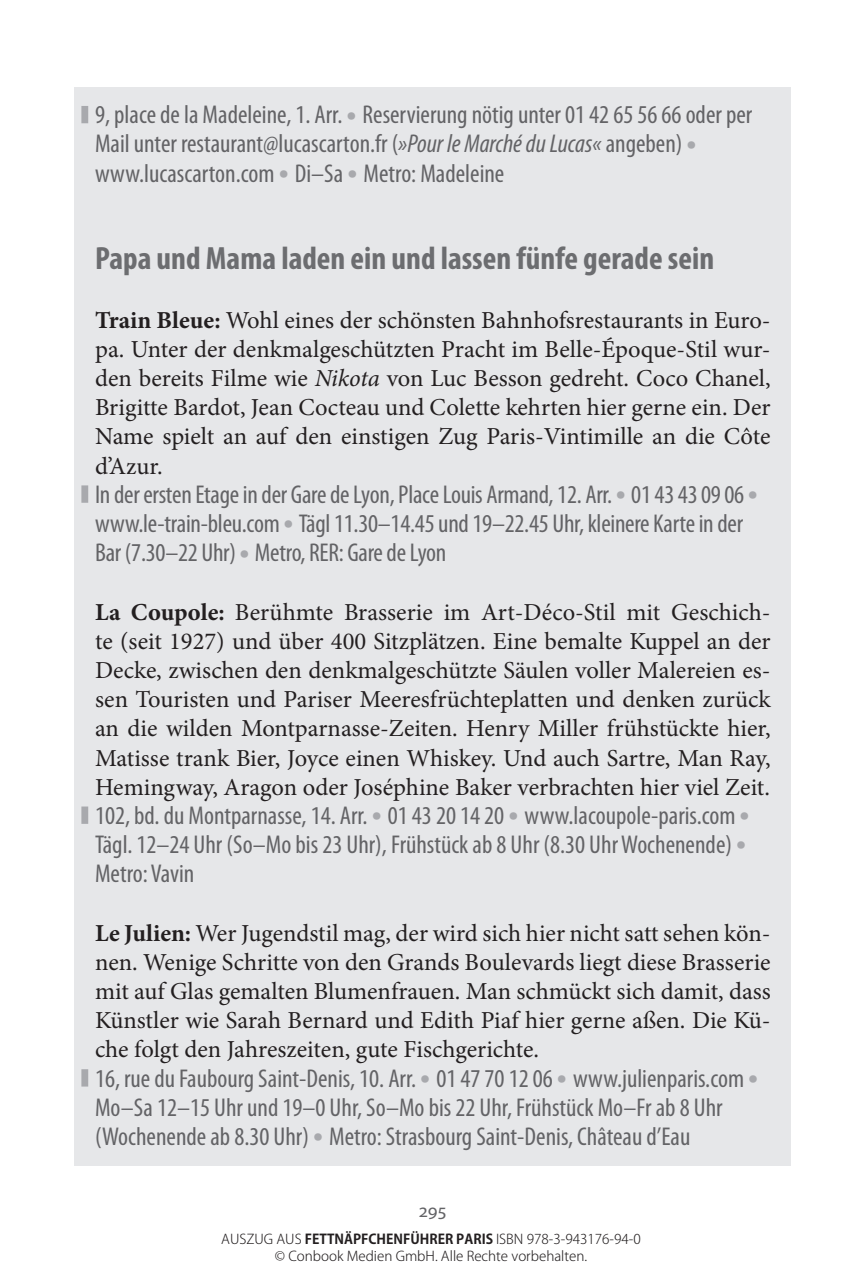
<style>
.page{position:relative;width:862px;height:1276px;background:#fff}
.page>*{position:absolute;margin:0;border:0;box-sizing:border-box;transform-origin:0 0}
.t1{font:700 condensed 32.18px "Myriad Pro";color:#6c6d70}
.t2{font:condensed 25.88px/29.2px "Myriad Pro";color:#636366}
.t3{font:24.3px/29.2px "Minion Pro";color:#231f20;text-align:justify}
.t4{font:19.12px "Myriad Pro";color:#636366}
.t5{font:300 13.5px/16.2px "Koz Go Pro";color:#231f20;text-align:center}
.s1{font-size:38.7px;color:#a8a9ad}
.s2{font-style:italic}
.s3{font-weight:700}
</style>
<div class="page">
<div style="left:75px;top:87px;width:715px;height:1078px;background:#e6e7e9"></div>
<div style="left:81px;top:106px;width:7px;height:17px;background:#a8a9ad"></div>
<div style="left:81px;top:485px;width:7px;height:18px;background:#a8a9ad"></div>
<div style="left:81px;top:806px;width:7px;height:18px;background:#a8a9ad"></div>
<div style="left:81px;top:1069px;width:7px;height:17px;background:#a8a9ad"></div>
<p class="t2" style="left:95px;top:100px;width:658px">9, place de la Madeleine, 1. Arr. <span class="s1">•</span> Reservierung nötig unter 01 42 65 56 66 oder per<br>Mail unter restaurant@lucascarton.fr (<span class="s2">»Pour le Marché du Lucas«</span> angeben) <span class="s1">• </span>www.lucascarton.com <span class="s1">•</span> Di–Sa <span class="s1">•</span> Metro: Madeleine</p>
<h1 class="t1" style="left:95px;top:238px;width:620px">Papa und Mama laden ein und lassen fünfe gerade sein</h1>
<p class="t3" style="left:95px;top:305px;width:676px"><span class="s3">Train Bleue:</span> Wohl eines der schönsten Bahnhofsrestaurants in Euro&shy;pa. Unter der denkmalgeschützten Pracht im Belle-Époque-Stil wur&shy;den bereits Filme wie <span class="s2">Nikota</span> von Luc Besson gedreht. Coco Chanel, Brigitte Bardot, Jean Cocteau und Colette kehrten hier gerne ein. Der Name spielt an auf den einstigen Zug Paris-Vintimille an die Côte d’Azur.</p>
<p class="t2" style="left:95px;top:479px;width:664px">In der ersten Etage in der Gare de Lyon, Place Louis Armand, 12. Arr. <span class="s1">•</span> 01 43 43 09 06 <span class="s1">• </span>www.le-train-bleu.com <span class="s1">•</span> Tägl 11.30–14.45 und 19–22.45 Uhr, kleinere Karte in der<br>Bar (7.30–22 Uhr) <span class="s1">•</span> Metro, RER: Gare de Lyon</p>
<p class="t3" style="left:95px;top:597px;width:676px"><span class="s3">La Coupole:</span> Berühmte Brasserie im Art-Déco-Stil mit Geschich&shy;te (seit 1927) und über 400 Sitzplätzen. Eine bemalte Kuppel an der Decke, zwischen den denkmalgeschützte Säulen voller Malereien es&shy;sen Touristen und Pariser Meeresfrüchteplatten und denken zurück an die wilden Montparnasse-Zeiten. Henry Miller frühstückte hier, Matisse trank Bier, Joyce einen Whiskey. Und auch Sartre, Man Ray, Hemingway, Aragon oder Joséphine Baker verbrachten hier viel Zeit.</p>
<p class="t2" style="left:95px;top:800px;width:655px">102, bd. du Montparnasse, 14. Arr. <span class="s1">•</span> 01 43 20 14 20 <span class="s1">•</span> www.lacoupole-paris.com <span class="s1">•<br></span>Tägl. 12–24 Uhr (So–Mo bis 23 Uhr), Frühstück ab 8 Uhr (8.30 Uhr Wochenende) <span class="s1">•<br></span>Metro: Vavin</p>
<p class="t3" style="left:95px;top:918px;width:676px"><span class="s3">Le Julien:</span> Wer Jugendstil mag, der wird sich hier nicht satt sehen kön&shy;nen. Wenige Schritte von den Grands Boulevards liegt diese Brasserie mit auf Glas gemalten Blumenfrauen. Man schmückt sich damit, dass Künstler wie Sarah Bernard und Edith Piaf hier gerne aßen. Die Kü&shy;che folgt den Jahreszeiten, gute Fischgerichte.</p>
<p class="t2" style="left:95px;top:1063px;width:664px">16, rue du Faubourg Saint-Denis, 10. Arr. <span class="s1">•</span> 01 47 70 12 06 <span class="s1">•</span> www.julienparis.com <span class="s1">•<br></span>Mo–Sa 12–15 Uhr und 19–0 Uhr, So–Mo bis 22 Uhr, Frühstück Mo–Fr ab 8 Uhr (Wochenende ab 8.30 Uhr) <span class="s1">•</span> Metro: Strasbourg Saint-Denis, Château d’Eau</p>
<p class="t4" style="left:419px;top:1198px;width:29px">295</p>
<p class="t5" style="left:221px;top:1231px;width:421px">AUSZUG AUS <span class="s3">FETTNÄPFCHENFÜHRER PARIS</span> ISBN 978-3-943176-94-0 © Conbook Medien GmbH. Alle Rechte vorbehalten.</p>
</div>
